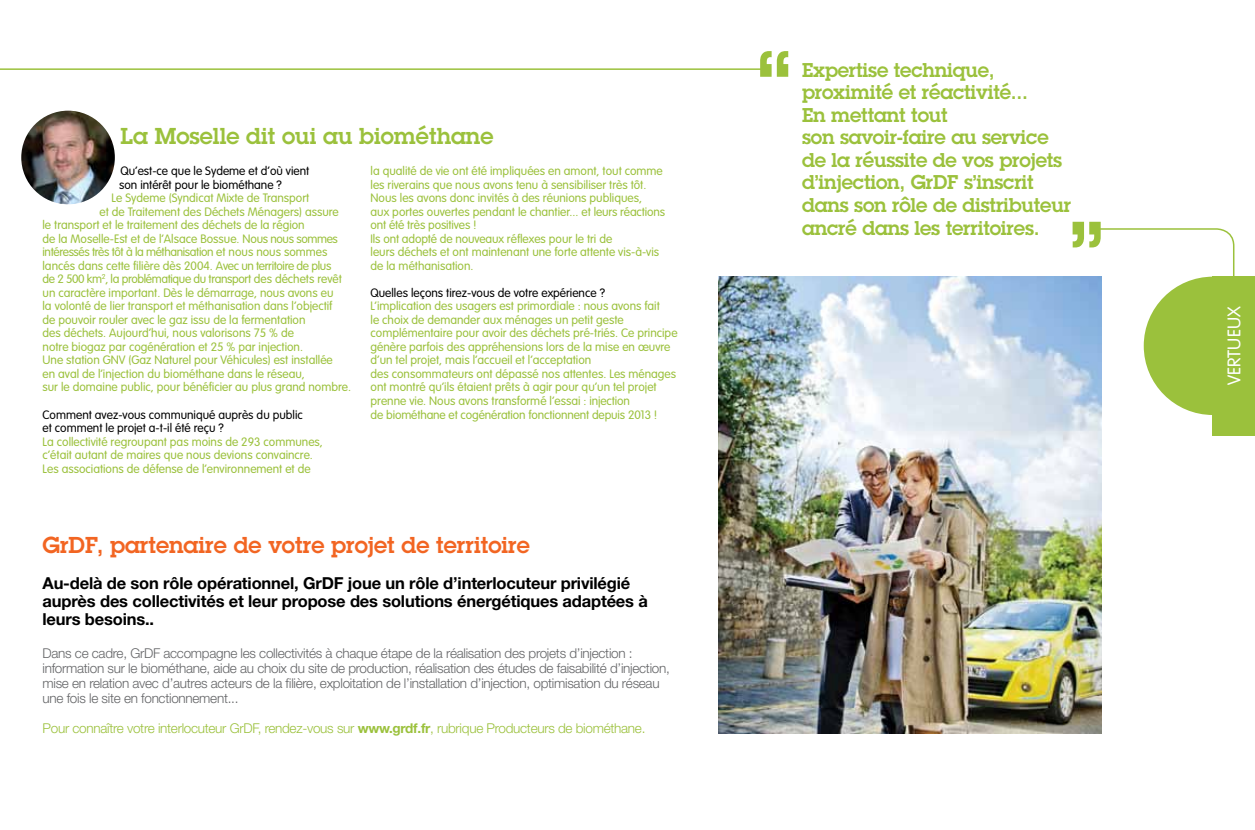
<style>
.page{position:relative;width:1255px;height:830px;background:#fff}
.page>*{position:absolute;margin:0;border:0;box-sizing:border-box;transform-origin:0 0}
.t1{font:600 90px "Lubalin Graph Std";color:#9bc13c}
.t2{font:600 22.5px "Lubalin Graph Std";color:#f26522}
.t3{font:600 22.5px "Lubalin Graph Std";color:#9bc13c}
.t4{font:600 19.5px/22.5px "Lubalin Graph Std";letter-spacing:-.01em;color:#9bc13c}
.t5{font:300 18px "VAG Rounded Std";color:#fff}
.t6{font:700 16.5px/18px "Helvetica Neue LT";letter-spacing:-.01em;color:#000}
.t7{font:300 13.5px/15px "Helvetica Neue LT";letter-spacing:-.02em;color:#636466}
.t8{font:300 13.5px "Helvetica Neue LT";letter-spacing:-.02em;color:#9bc13c}
.t9{font:300 12px/13.5px "VAG Rounded Std";color:#9bc13c}
.t10{font:300 12px/13.5px "VAG Rounded Std";color:#000}
.t11{font:300 12px "VAG Rounded Std";letter-spacing:-.03em;color:#9bc13c}
.s1{font-weight:700}
</style>
<div class="page">
<div style="left:1212px;top:276px;width:42px;height:160px;background:#9bc13c"></div>
<hr style="left:0;top:68px;width:761px;height:2px;background:#9bc13c">
<img style="left:21px;top:111px;width:94px;height:93px;border-radius:47px">
<svg style="left:1097px;top:228px;width:138px;height:187px"></svg>
<img style="left:719px;top:276px;width:382px;height:457px">
<h2 class="t3" style="left:121px;top:121px;width:374px">La Moselle dit oui au biométhane</h2>
<p class="t10" style="left:119px;top:165px;width:192px">Qu’est-ce que le Sydeme et d’où vient son intérêt pour le biométhane ?</p>
<p class="t9" style="left:112px;top:192px;width:199px">Le Sydeme (Syndicat Mixte de Transport</p>
<p class="t9" style="left:100px;top:205px;width:241px">et de Traitement des Déchets Ménagers) assure</p>
<p class="t9" style="left:43px;top:219px;width:264px">le transport et le traitement des déchets de la région</p>
<p class="t9" style="left:43px;top:232px;width:297px">de la Moselle-Est et de l’Alsace Bossue. Nous nous sommes</p>
<p class="t11" style="left:43px;top:245px;width:286px">intéressés très tôt à la méthanisation et nous nous sommes</p>
<p class="t9" style="left:43px;top:259px;width:290px">lancés dans cette filière dès 2004. Avec un territoire de plus</p>
<p class="t11" style="left:43px;top:272px;width:301px">de 2 500 km<sup>2</sup>, la problématique du transport des déchets revêt</p>
<p class="t9" style="left:43px;top:286px;width:292px">un caractère important. Dès le démarrage, nous avons eu</p>
<p class="t9" style="left:43px;top:300px;width:291px">la volonté de lier transport et méthanisation dans l’objectif</p>
<p class="t9" style="left:43px;top:313px;width:264px">de pouvoir rouler avec le gaz issu de la fermentation</p>
<p class="t9" style="left:43px;top:327px;width:253px">des déchets. Aujourd’hui, nous valorisons 75 % de</p>
<p class="t9" style="left:43px;top:340px;width:262px">notre biogaz par cogénération et 25 % par injection.</p>
<p class="t9" style="left:43px;top:354px;width:292px">Une station GNV (Gaz Naturel pour Véhicules) est installée</p>
<p class="t9" style="left:43px;top:367px;width:264px">en aval de l’injection du biométhane dans le réseau,</p>
<p class="t9" style="left:43px;top:381px;width:310px">sur le domaine public, pour bénéficier au plus grand nombre.</p>
<p class="t10" style="left:43px;top:408px;width:262px">Comment avez-vous communiqué auprès du public et comment le projet a-t-il été reçu ?</p>
<p class="t9" style="left:43px;top:435px;width:282px">La collectivité regroupant pas moins de 293 communes, c’était autant de maires que nous devions convaincre.<br>Les associations de défense de l’environnement et de</p>
<p class="t9" style="left:370px;top:165px;width:296px">la qualité de vie ont été impliquées en amont, tout comme les riverains que nous avons tenu à sensibiliser très tôt.<br>Nous les avons donc invités à des réunions publiques,<br>aux portes ouvertes pendant le chantier... et leurs réactions ont été très positives !<br>Ils ont adopté de nouveaux réflexes pour le tri de<br>leurs déchets et ont maintenant une forte attente vis-à-vis de la méthanisation.</p>
<p class="t10" style="left:370px;top:286px;width:236px">Quelles leçons tirez-vous de votre expérience ?</p>
<p class="t9" style="left:370px;top:300px;width:308px">L’implication des usagers est primordiale : nous avons fait<br>le choix de demander aux ménages un petit geste complémentaire pour avoir des déchets pré-triés. Ce principe génère parfois des appréhensions lors de la mise en œuvre d’un tel projet, mais l’accueil et l’acceptation<br>des consommateurs ont dépassé nos attentes. Les ménages ont montré qu’ils étaient prêts à agir pour qu’un tel projet prenne vie. Nous avons transformé l’essai : injection<br>de biométhane et cogénération fonctionnent depuis 2013 !</p>
<h2 class="t2" style="left:43px;top:530px;width:489px">GrDF, partenaire de votre projet de territoire</h2>
<h3 class="t6" style="left:43px;top:573px;width:607px">Au-delà de son rôle opérationnel, GrDF joue un rôle d’interlocuteur privilégié auprès des collectivités et leur propose des solutions énergétiques adaptées à leurs besoins..</h3>
<p class="t7" style="left:43px;top:645px;width:629px">Dans ce cadre, GrDF accompagne les collectivités à chaque étape de la réalisation des projets d’injection : information sur le biométhane, aide au choix du site de production, réalisation des études de faisabilité d’injection, mise en relation avec d’autres acteurs de la filière, exploitation de l’installation d’injection, optimisation du réseau une fois le site en fonctionnement...</p>
<p class="t8" style="left:43px;top:719px;width:604px">Pour connaître votre interlocuteur GrDF, rendez-vous sur <span class="s1">www.grdf.fr</span>, rubrique Producteurs de biométhane.</p>
<h1 class="t1" style="left:757px;top:24px;width:36px">“</h1>
<h3 class="t4" style="left:802px;top:58px;width:270px">Expertise technique, proximité et réactivité...<br>En mettant tout<br>son savoir-faire au service de la réussite de vos projets d’injection, GrDF s’inscrit dans son rôle de distributeur ancré dans les territoires.</h3>
<h1 class="t1" style="left:1069px;top:194px;width:36px">”</h1>
<h3 class="t5" style="left:1223px;top:385px;width:80px;rotate:-90deg">vertueux</h3>
</div>
